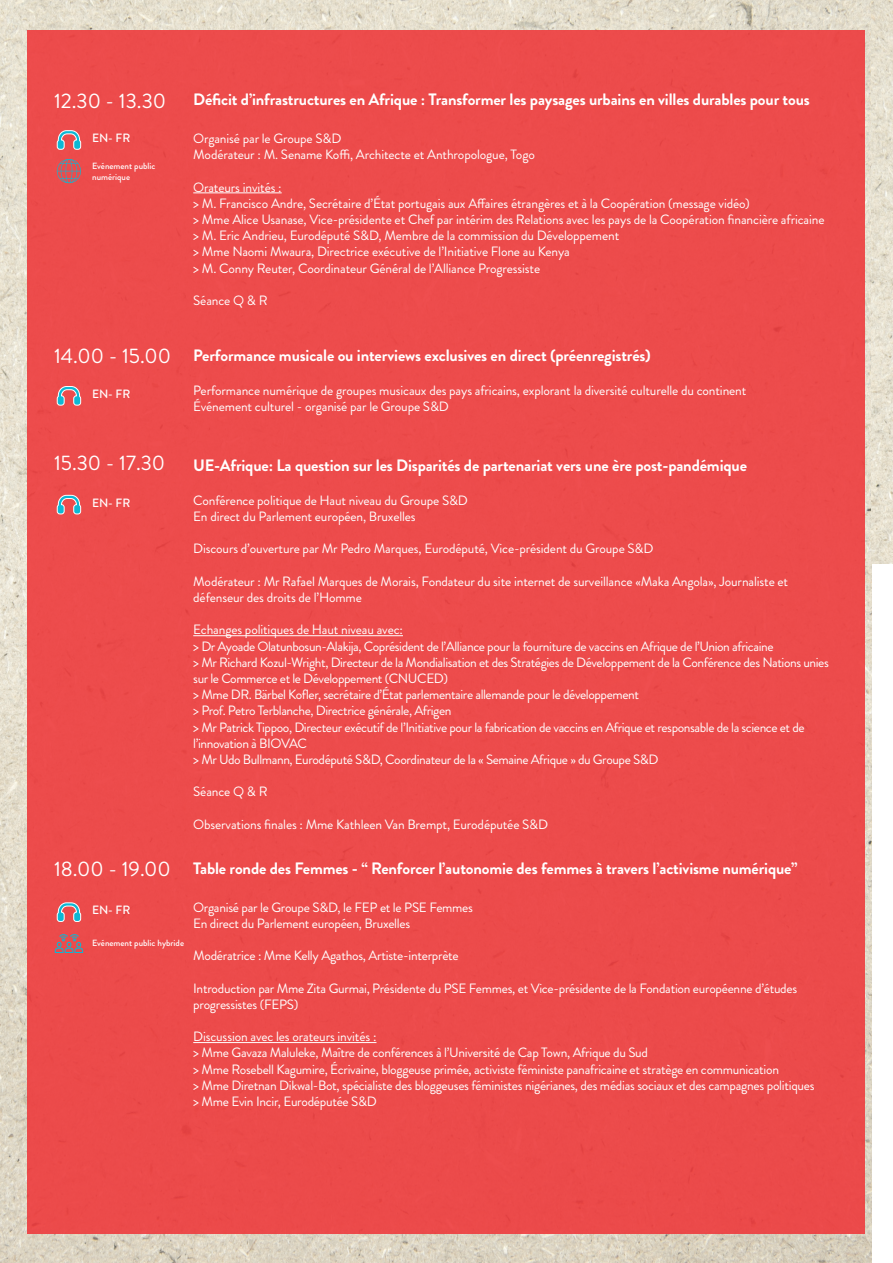
<style>
.page{position:relative;width:893px;height:1263px;background:#fff}
.page>*{position:absolute;margin:0;border:0;box-sizing:border-box;transform-origin:0 0}
.t1{font:21px "Brandon Grotesque";color:#fff}
.t2{font:700 16.5px "Brandon Grotesque";letter-spacing:-.01em;color:#fff}
.t3{font:13.5px/16.2px "Brandon Grotesque";letter-spacing:-.02em;color:#fff}
.t4{font:500 12px "Brandon Grotesque";color:#fff}
.t5{font:500 9px/10.8px "Brandon Grotesque";color:#fff}
</style>
<div class="page">
<img style="left:0;top:0;width:872px;height:1263px">
<div style="left:28px;top:30px;width:837px;height:1203px;background:#ec4b4b"></div>
<hr style="left:193px;top:193px;width:89px;height:1px;background:#fff">
<hr style="left:193px;top:635px;width:210px;height:1px;background:#fff">
<svg style="left:57px;top:131px;width:24px;height:18px"></svg>
<svg style="left:57px;top:386px;width:24px;height:19px"></svg>
<svg style="left:57px;top:495px;width:24px;height:19px"></svg>
<svg style="left:57px;top:159px;width:24px;height:24px"></svg>
<img style="left:872px;top:0;width:21px;height:563px">
<hr style="left:193px;top:1042px;width:183px;height:1px;background:#fff">
<svg style="left:57px;top:903px;width:24px;height:18px"></svg>
<svg style="left:55px;top:934px;width:28px;height:19px"></svg>
<h1 class="t1" style="left:54px;top:87px;width:114px">12.30 - 13.30</h1>
<p class="t4" style="left:92px;top:130px;width:40px">EN- FR</p>
<p class="t5" style="left:92px;top:160px;width:65px">Evénement public numérique</p>
<h1 class="t1" style="left:54px;top:342px;width:118px">14.00 - 15.00</h1>
<p class="t4" style="left:92px;top:385px;width:40px">EN- FR</p>
<h1 class="t1" style="left:54px;top:449px;width:113px">15.30 - 17.30</h1>
<p class="t4" style="left:92px;top:494px;width:40px">EN- FR</p>
<p class="t2" style="left:193px;top:88px;width:618px">Déficit d’infrastructures en Afrique : Transformer les paysages urbains en villes durables pour tous</p>
<p class="t3" style="left:193px;top:130px;width:343px">Organisé par le Groupe S&amp;D<br>Modérateur : M. Sename Koffi, Architecte et Anthropologue, Togo</p>
<p class="t3" style="left:193px;top:179px;width:633px">Orateurs invités :<br>&gt; M. Francisco Andre, Secrétaire d’État portugais aux Affaires étrangères et à la Coopération (message vidéo)<br>&gt; Mme Alice Usanase, Vice-présidente et Chef par intérim des Relations avec les pays de la Coopération financière africaine &gt; M. Eric Andrieu, Eurodéputé S&amp;D, Membre de la commission du Développement<br>&gt; Mme Naomi Mwaura, Directrice exécutive de l’Initiative Flone au Kenya<br>&gt; M. Conny Reuter, Coordinateur Général de l’Alliance Progressiste</p>
<p class="t3" style="left:193px;top:292px;width:76px">Séance Q &amp; R</p>
<p class="t2" style="left:193px;top:343px;width:459px">Performance musicale ou interviews exclusives en direct (préenregistrés)</p>
<p class="t3" style="left:193px;top:382px;width:555px">Performance numérique de groupes musicaux des pays africains, explorant la diversité culturelle du continent<br>Événement culturel - organisé par le Groupe S&amp;D</p>
<p class="t2" style="left:193px;top:453px;width:555px">UE-Afrique: La question sur les Disparités de partenariat vers une ère post-pandémique</p>
<p class="t3" style="left:193px;top:492px;width:276px">Conférence politique de Haut niveau du Groupe S&amp;D<br>En direct du Parlement européen, Bruxelles</p>
<p class="t3" style="left:193px;top:541px;width:462px">Discours d’ouverture par Mr Pedro Marques, Eurodéputé, Vice-président du Groupe S&amp;D</p>
<p class="t3" style="left:193px;top:573px;width:596px">Modérateur : Mr Rafael Marques de Morais, Fondateur du site internet de surveillance «Maka Angola», Journaliste et défenseur des droits de l’Homme</p>
<p class="t3" style="left:193px;top:622px;width:637px">Echanges politiques de Haut niveau avec:<br>&gt; Dr Ayoade Olatunbosun-Alakija, Coprésident de l’Alliance pour la fourniture de vaccins en Afrique de l’Union africaine<br>&gt; Mr Richard Kozul-Wright, Directeur de la Mondialisation et des Stratégies de Développement de la Conférence des Nations unies sur le Commerce et le Développement (CNUCED)<br>&gt; Mme DR. Bärbel Kofler, secrétaire d’État parlementaire allemande pour le développement<br>&gt; Prof. Petro Terblanche, Directrice générale, Afrigen<br>&gt; Mr Patrick Tippoo, Directeur exécutif de l’Initiative pour la fabrication de vaccins en Afrique et responsable de la science et de l’innovation à BIOVAC<br>&gt; Mr Udo Bullmann, Eurodéputé S&amp;D, Coordinateur de la « Semaine Afrique » du Groupe S&amp;D</p>
<p class="t3" style="left:193px;top:784px;width:76px">Séance Q &amp; R</p>
<p class="t3" style="left:193px;top:816px;width:356px">Observations finales : Mme Kathleen Van Brempt, Eurodéputée S&amp;D</p>
<h1 class="t1" style="left:54px;top:854px;width:118px">18.00 - 19.00</h1>
<p class="t2" style="left:193px;top:856px;width:606px">Table ronde des Femmes - “ Renforcer l’autonomie des femmes à travers l’activisme numérique”</p>
<p class="t3" style="left:193px;top:899px;width:281px">Organisé par le Groupe S&amp;D, le FEP et le PSE Femmes<br>En direct du Parlement européen, Bruxelles</p>
<p class="t3" style="left:193px;top:948px;width:267px">Modératrice : Mme Kelly Agathos, Artiste-interprète</p>
<p class="t3" style="left:193px;top:980px;width:605px">Introduction par Mme Zita Gurmai, Présidente du PSE Femmes, et Vice-présidente de la Fondation européenne d’études progressistes (FEPS)</p>
<p class="t3" style="left:193px;top:1029px;width:623px">Discussion avec les orateurs invités :<br>&gt; Mme Gavaza Maluleke, Maître de conférences à l’Université de Cap Town, Afrique du Sud<br>&gt; Mme Rosebell Kagumire, Écrivaine, bloggeuse primée, activiste féministe panafricaine et stratège en communication<br>&gt; Mme Diretnan Dikwal-Bot, spécialiste des bloggeuses féministes nigérianes, des médias sociaux et des campagnes politiques &gt; Mme Evin Incir, Eurodéputée S&amp;D</p>
<p class="t4" style="left:92px;top:902px;width:40px">EN- FR</p>
<p class="t5" style="left:92px;top:938px;width:93px">Evénement public hybride</p>
</div>
